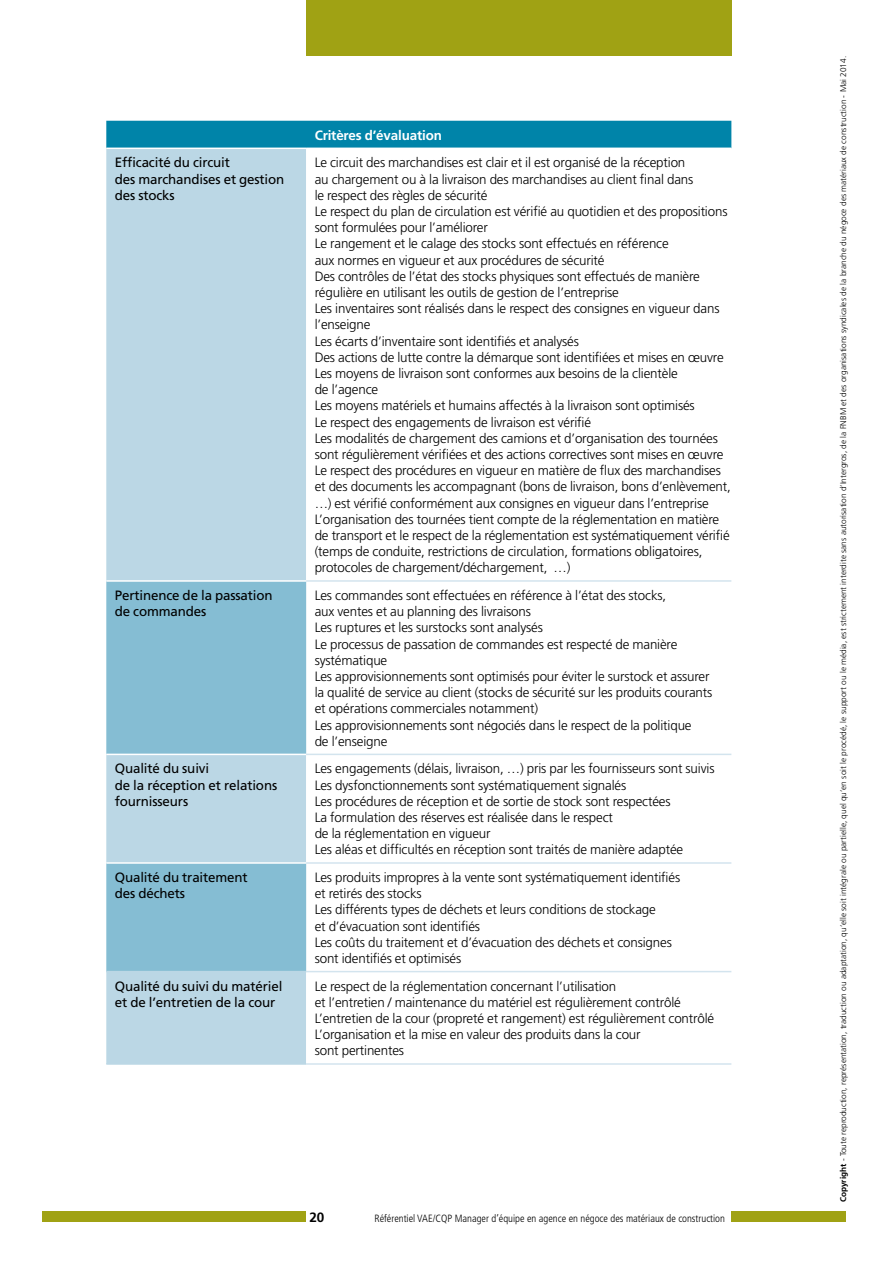
<style>
.page{position:relative;width:893px;height:1263px;background:#fff}
.page>*{position:absolute;margin:0;border:0;box-sizing:border-box;transform-origin:0 0}
._3-Texte_tableau_noi{font:300 13.5px/16.2px "Frutiger";letter-spacing:-.01em;color:#000}
._3-Tableau_texte_Rom{font:13.5px/16.2px "Frutiger";letter-spacing:-.01em;color:#000}
._3-Texte_blanc_gras{font:700 13.5px "Frutiger";letter-spacing:-.01em;color:#fff}
.t1{font:700 13.5px "Frutiger";color:#000}
.t2{font:300 condensed 10.5px "Frutiger";color:#000}
.t3{font:300 8.25px "Frutiger";color:#000}
.s1{font-weight:700}
</style>
<div class="page">
<div style="left:731px;top:1211px;width:115px;height:10px;background:#a0a214"></div>
<div style="left:43px;top:1211px;width:263px;height:10px;background:#a0a214"></div>
<div style="left:306px;top:0;width:425px;height:55px;background:#a0a214"></div>
<div style="left:106px;top:121px;width:625px;height:27px;background:#0084a9"></div>
<div style="left:106px;top:149px;width:200px;height:914px;background:#bbd7e5"></div>
<svg style="left:106px;top:582px;width:200px;height:389px;background:#94c4d8"></svg>
<hr style="left:106px;top:754px;width:200px;height:1px;background:#fff">
<hr style="left:106px;top:862px;width:200px;height:2px;background:#fff">
<hr style="left:106px;top:580px;width:200px;height:2px;background:#fff">
<hr style="left:306px;top:971px;width:425px;height:1px;background:#d3e4ee">
<hr style="left:306px;top:1063px;width:425px;height:2px;background:#d3e4ee">
<hr style="left:106px;top:971px;width:200px;height:1px;background:#bbd7e5">
<hr style="left:106px;top:1063px;width:200px;height:2px;background:#bbd7e5">
<hr style="left:306px;top:580px;width:425px;height:2px;background:#d3e4ee">
<hr style="left:306px;top:754px;width:425px;height:1px;background:#d3e4ee">
<hr style="left:306px;top:862px;width:425px;height:2px;background:#d3e4ee">
<p class="_3-Texte_blanc_gras" style="left:315px;top:127px;width:129px">Critères d’évaluation</p>
<p class="_3-Tableau_texte_Rom" style="left:115px;top:154px;width:171px">Efficacité du circuit<br>des marchandises et gestion des stocks</p>
<p class="_3-Texte_tableau_noi" style="left:315px;top:155px;width:380px">Le circuit des marchandises est clair et il est organisé de la réception au chargement ou à la livraison des marchandises au client final dans le respect des règles de sécurité</p>
<p class="_3-Texte_tableau_noi" style="left:315px;top:203px;width:414px">Le respect du plan de circulation est vérifié au quotidien et des propositions sont formulées pour l’améliorer</p>
<p class="_3-Texte_tableau_noi" style="left:315px;top:236px;width:356px">Le rangement et le calage des stocks sont effectués en référence aux normes en vigueur et aux procédures de sécurité</p>
<p class="_3-Texte_tableau_noi" style="left:315px;top:268px;width:387px">Des contrôles de l’état des stocks physiques sont effectués de manière régulière en utilisant les outils de gestion de l’entreprise</p>
<p class="_3-Texte_tableau_noi" style="left:315px;top:300px;width:406px">Les inventaires sont réalisés dans le respect des consignes en vigueur dans l’enseigne</p>
<p class="_3-Texte_tableau_noi" style="left:315px;top:333px;width:266px">Les écarts d’inventaire sont identifiés et analysés</p>
<p class="_3-Texte_tableau_noi" style="left:315px;top:349px;width:410px">Des actions de lutte contre la démarque sont identifiées et mises en œuvre</p>
<p class="_3-Texte_tableau_noi" style="left:315px;top:365px;width:365px">Les moyens de livraison sont conformes aux besoins de la clientèle de l’agence</p>
<p class="_3-Texte_tableau_noi" style="left:315px;top:398px;width:382px">Les moyens matériels et humains affectés à la livraison sont optimisés</p>
<p class="_3-Texte_tableau_noi" style="left:315px;top:414px;width:278px">Le respect des engagements de livraison est vérifié</p>
<p class="_3-Texte_tableau_noi" style="left:315px;top:430px;width:410px">Les modalités de chargement des camions et d’organisation des tournées sont régulièrement vérifiées et des actions correctives sont mises en œuvre</p>
<p class="_3-Texte_tableau_noi" style="left:315px;top:462px;width:418px">Le respect des procédures en vigueur en matière de flux des marchandises et des documents les accompagnant (bons de livraison, bons d’enlèvement, …) est vérifié conformément aux consignes en vigueur dans l’entreprise</p>
<p class="_3-Texte_tableau_noi" style="left:315px;top:511px;width:417px">L’organisation des tournées tient compte de la réglementation en matière de transport et le respect de la réglementation est systématiquement vérifié (temps de conduite, restrictions de circulation, formations obligatoires, protocoles de chargement/déchargement, …)</p>
<p class="_3-Tableau_texte_Rom" style="left:115px;top:587px;width:159px">Pertinence de la passation de commandes</p>
<p class="_3-Texte_tableau_noi" style="left:315px;top:587px;width:353px">Les commandes sont effectuées en référence à l’état des stocks, aux ventes et au planning des livraisons</p>
<p class="_3-Texte_tableau_noi" style="left:315px;top:620px;width:230px">Les ruptures et les surstocks sont analysés</p>
<p class="_3-Texte_tableau_noi" style="left:315px;top:636px;width:364px">Le processus de passation de commandes est respecté de manière systématique</p>
<p class="_3-Texte_tableau_noi" style="left:315px;top:668px;width:399px">Les approvisionnements sont optimisés pour éviter le surstock et assurer la qualité de service au client (stocks de sécurité sur les produits courants et opérations commerciales notamment)</p>
<p class="_3-Texte_tableau_noi" style="left:315px;top:717px;width:378px">Les approvisionnements sont négociés dans le respect de la politique de l’enseigne</p>
<p class="_3-Tableau_texte_Rom" style="left:115px;top:760px;width:164px">Qualité du suivi<br>de la réception et relations fournisseurs</p>
<p class="_3-Texte_tableau_noi" style="left:315px;top:761px;width:401px">Les engagements (délais, livraison, …) pris par les fournisseurs sont suivis</p>
<p class="_3-Texte_tableau_noi" style="left:315px;top:777px;width:313px">Les dysfonctionnements sont systématiquement signalés</p>
<p class="_3-Texte_tableau_noi" style="left:315px;top:793px;width:357px">Les procédures de réception et de sortie de stock sont respectées</p>
<p class="_3-Texte_tableau_noi" style="left:315px;top:809px;width:300px">La formulation des réserves est réalisée dans le respect de la réglementation en vigueur</p>
<p class="_3-Texte_tableau_noi" style="left:315px;top:842px;width:370px">Les aléas et difficultés en réception sont traités de manière adaptée</p>
<p class="_3-Tableau_texte_Rom" style="left:115px;top:869px;width:134px">Qualité du traitement des déchets</p>
<p class="_3-Texte_tableau_noi" style="left:315px;top:869px;width:367px">Les produits impropres à la vente sont systématiquement identifiés et retirés des stocks</p>
<p class="_3-Texte_tableau_noi" style="left:315px;top:902px;width:343px">Les différents types de déchets et leurs conditions de stockage et d’évacuation sont identifiés</p>
<p class="_3-Texte_tableau_noi" style="left:315px;top:934px;width:359px">Les coûts du traitement et d’évacuation des déchets et consignes sont identifiés et optimisés</p>
<p class="_3-Tableau_texte_Rom" style="left:115px;top:978px;width:169px">Qualité du suivi du matériel et de l’entretien de la cour</p>
<p class="_3-Texte_tableau_noi" style="left:315px;top:978px;width:368px">Le respect de la réglementation concernant l’utilisation<br>et l’entretien / maintenance du matériel est régulièrement contrôlé</p>
<p class="_3-Texte_tableau_noi" style="left:315px;top:1010px;width:401px">L’entretien de la cour (propreté et rangement) est régulièrement contrôlé</p>
<p class="_3-Texte_tableau_noi" style="left:315px;top:1026px;width:328px">L’organisation et la mise en valeur des produits dans la cour sont pertinentes</p>
<p class="t1" style="left:309px;top:1209px;width:17px">20</p>
<p class="t2" style="left:374px;top:1212px;width:352px">Référentiel VAE/CQP Manager d’équipe en agence en négoce des matériaux de construction</p>
<p class="t3" style="left:839px;top:1202px;width:1148px;rotate:-90deg"><span class="s1">Copyright</span> - Toute reproduction, représentation, traduction ou adaptation, qu’elle soit intégrale ou partielle, quel qu’en soit le procédé, le support ou le média, est strictement interdite sans autorisation d’Intergros, de la FNBM et des organisations syndicales de la branche du négoce des matériaux de construction - Mai 2014.</p>
</div>
